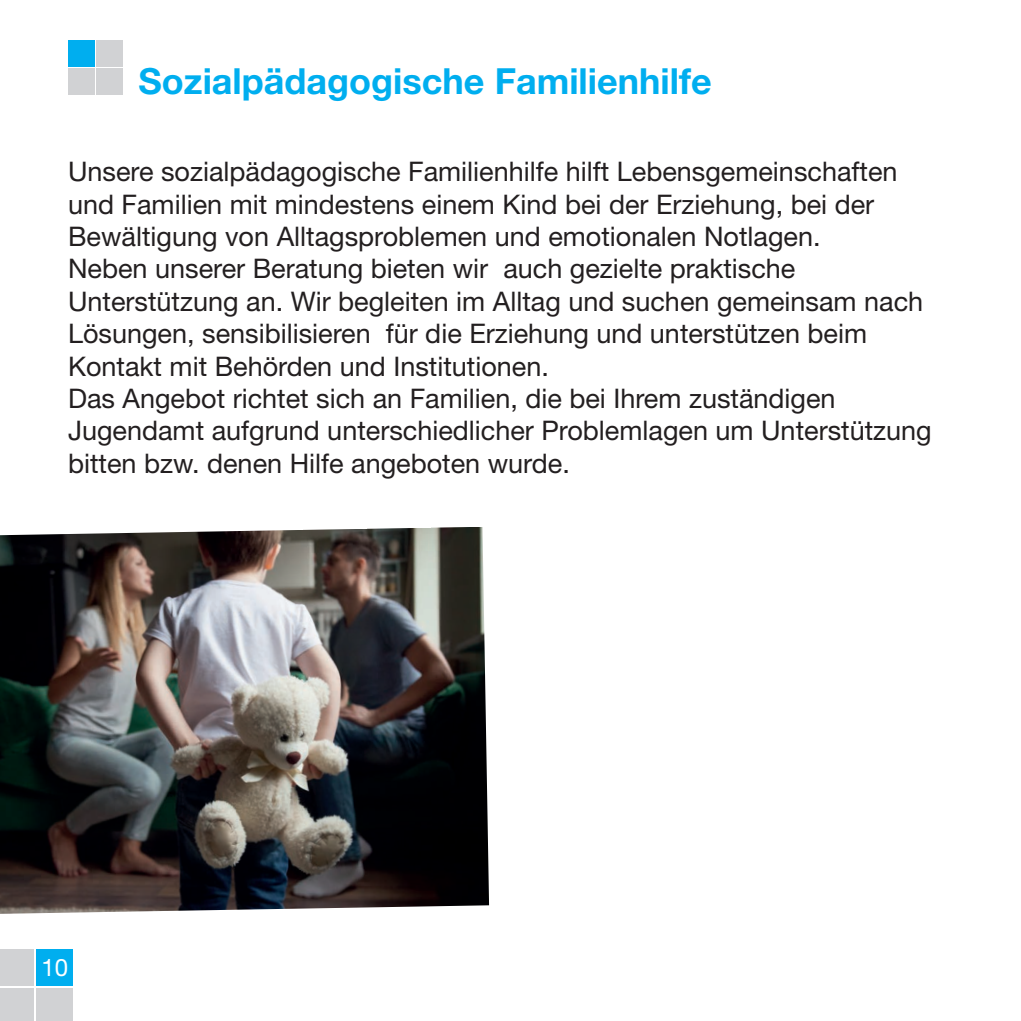
<style>
.page{position:relative;width:1021px;height:1021px;background:#fff}
.page>*{position:absolute;margin:0;border:0;box-sizing:border-box;transform-origin:0 0}
.t1{font:700 36px "Helvetica Neue LT Std";color:#00aeef}
.t2{font:27px/32.4px "Helvetica Neue LT Std";color:#231f20}
.t3{font:24px "Helvetica Neue LT Std";color:#fff}
</style>
<div class="page">
<div style="left:0;top:948px;width:34px;height:37px;background:#d1d2d4"></div>
<div style="left:0;top:987px;width:34px;height:33px;background:#d1d2d4"></div>
<div style="left:36px;top:948px;width:37px;height:37px;background:#00aeef"></div>
<div style="left:36px;top:987px;width:37px;height:33px;background:#d1d2d4"></div>
<img style="left:0;top:527px;width:489px;height:386px">
<div style="left:68px;top:40px;width:26px;height:26px;background:#00aeef"></div>
<div style="left:68px;top:68px;width:26px;height:26px;background:#d1d2d4"></div>
<div style="left:96px;top:40px;width:27px;height:26px;background:#d1d2d4"></div>
<div style="left:96px;top:68px;width:27px;height:26px;background:#d1d2d4"></div>
<h1 class="t1" style="left:139px;top:59px;width:574px">Sozialpädagogische Familienhilfe</h1>
<p class="t2" style="left:68px;top:155px;width:865px">Unsere sozialpädagogische Familienhilfe hilft Lebensgemeinschaften und Familien mit mindestens einem Kind bei der Erziehung, bei der Bewältigung von Alltagsproblemen und emotionalen Notlagen.<br>Neben unserer Beratung bieten wir auch gezielte praktische Unterstützung an. Wir begleiten im Alltag und suchen gemeinsam nach Lösungen, sensibilisieren für die Erziehung und unterstützen beim Kontakt mit Behörden und Institutionen.<br>Das Angebot richtet sich an Familien, die bei Ihrem zuständigen Jugendamt aufgrund unterschiedlicher Problemlagen um Unterstützung bitten bzw. denen Hilfe angeboten wurde.</p>
<p class="t3" style="left:41px;top:953px;width:28px">10</p>
</div>
